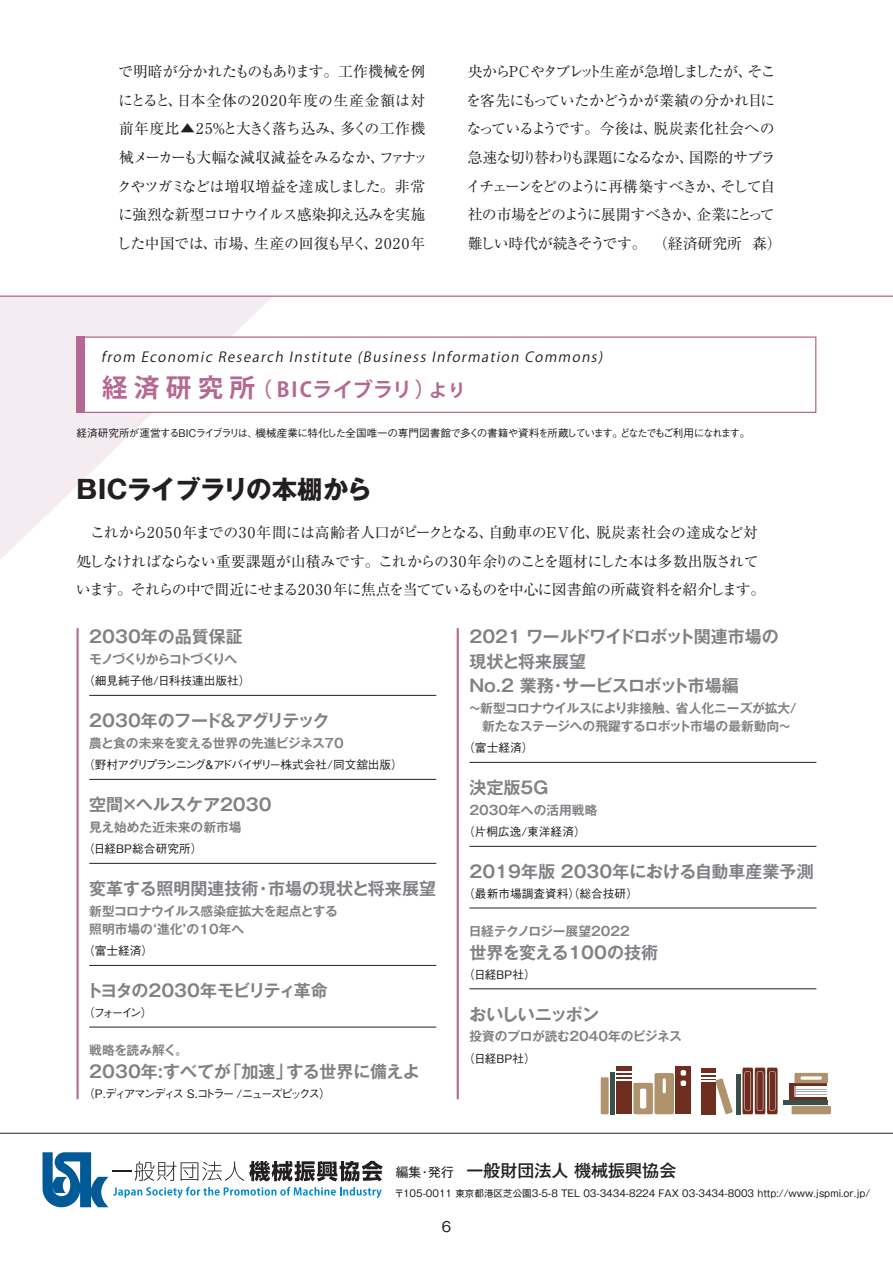
<style>
.page{position:relative;width:893px;height:1263px;background:#fff}
.page>*{position:absolute;margin:0;border:0;box-sizing:border-box;transform-origin:0 0}
.t1{font:700 25.5px "Gothic MB101 Pr 6 N";letter-spacing:-.03em;color:#231f20}
.t2{font:700 20.4px "Koz Go Pr 6 N";letter-spacing:.02em;color:#b56891}
.t3{font:700 16.95px "Gothic MB101 Pr 6 N De";color:#808285}
.t4{font:700 16.95px/24.5px "Gothic MB101 Pr 6 N De";letter-spacing:-.025em;color:#808285}
.t5{font:700 16.95px "Gothic MB101 Pr 6 N De";letter-spacing:-.045em;color:#808285}
.t6{font:500 16.95px "Gothic MB101 Pr 6 N";color:#231f20}
.t7{font:700 16.95px "Gothic MB101 Pr 6 N De";letter-spacing:-.05em;color:#808285}
.t8{font:14.85px/28.7px "Ryumin Pr 6 N";letter-spacing:-.04em;color:#231f20}
.t9{font:14.85px/28.7px "Ryumin Pr 6 N";letter-spacing:-.07em;color:#231f20}
.t10{font:500 14.85px "Gothic BBB Pr 6 N";color:#231f20}
.t11{font:italic 13.8px "Koz Go Pr 6 N";color:#231f20}
.t12{font:700 12.75px/18.1px "Gothic MB101 Pr 6 N De";letter-spacing:-.005em;color:#808285}
.t13{font:700 12.75px "Gothic MB101 Pr 6 N De";letter-spacing:-.03em;color:#808285}
.t14{font:700 12.75px "Gothic MB101 Pr 6 N De";letter-spacing:-.09em;color:#808285}
.t15{font:700 12.75px "Gothic MB101 Pr 6 N De";letter-spacing:-.025em;color:#808285}
.t16{font:500 11.7px "Gothic BBB Pr 6 N";letter-spacing:-.01em;color:#231f20}
.t17{font:500 11.7px "Gothic BBB Pr 6 N";letter-spacing:-.11em;color:#231f20}
.t18{font:500 11.7px "Gothic BBB Pr 6 N";letter-spacing:-.175em;color:#231f20}
.t19{font:500 10.65px "Gothic BBB Pr 6 N";letter-spacing:-.065em;color:#231f20}
.t20{font:9.6px "Gothic MB101 Pr 6 N";color:#231f20}
.s1{font-size:25.5px}
.s2{font-size:17.85px}
.s3{font-weight:400;font-size:12.75px}
</style>
<div class="page">
<svg style="left:0;top:297px;width:272px;height:263px"></svg>
<hr style="left:0;top:296px;width:893px;height:1px;background:#b56891">
<svg style="left:43px;top:1152px;width:340px;height:55px"></svg>
<hr style="left:89px;top:695px;width:347px;height:1px;background:#231f20">
<hr style="left:89px;top:779px;width:347px;height:1px;background:#231f20">
<hr style="left:89px;top:863px;width:347px;height:1px;background:#231f20">
<hr style="left:89px;top:965px;width:347px;height:1px;background:#231f20">
<hr style="left:89px;top:1027px;width:347px;height:1px;background:#231f20">
<hr style="left:469px;top:762px;width:347px;height:1px;background:#231f20">
<hr style="left:469px;top:846px;width:347px;height:1px;background:#231f20">
<hr style="left:469px;top:908px;width:347px;height:1px;background:#231f20">
<hr style="left:469px;top:988px;width:347px;height:1px;background:#231f20">
<svg style="left:742px;top:1068px;width:36px;height:46px;background:#8a554b"></svg>
<div style="left:701px;top:1068px;width:14px;height:46px;background:#6f2d20"></div>
<hr style="left:736px;top:1074px;width:4px;height:40px;background:#394f4c">
<svg style="left:701px;top:1073px;width:32px;height:41px"></svg>
<div style="left:616px;top:1066px;width:16px;height:48px;background:#6f2d20"></div>
<svg style="left:616px;top:1071px;width:16px;height:10px"></svg>
<div style="left:633px;top:1083px;width:20px;height:31px;background:#af936c;border-radius:2px"></div>
<div style="left:640px;top:1088px;width:6px;height:20px;background:#fff;border-radius:2px"></div>
<div style="left:654px;top:1073px;width:20px;height:41px;background:#af936c;border-radius:2px"></div>
<hr style="left:663px;top:1078px;width:3px;height:15px;background:#fff">
<div style="left:676px;top:1066px;width:15px;height:48px;background:#6f2d20"></div>
<svg style="left:681px;top:1070px;width:5px;height:16px"></svg>
<div style="left:610px;top:1072px;width:5px;height:42px;background:#394f4c"></div>
<svg style="left:601px;top:1077px;width:8px;height:37px"></svg>
<div style="left:789px;top:1084px;width:5px;height:16px;background:#6f2d20"></div>
<hr style="left:789px;top:1097px;width:38px;height:3px;background:#6f2d20">
<svg style="left:792px;top:1106px;width:39px;height:8px"></svg>
<div style="left:783px;top:1100px;width:45px;height:5px;background:#394f4c"></div>
<svg style="left:793px;top:1073px;width:35px;height:24px"></svg>
<hr style="left:457px;top:628px;width:2px;height:471px;background:#b56891">
<hr style="left:77px;top:628px;width:2px;height:471px;background:#b56891">
<hr style="left:0;top:1133px;width:893px;height:1px;background:#231f20">
<svg style="left:75px;top:336px;width:742px;height:78px"></svg>
<div style="left:77px;top:336px;width:8px;height:77px;background:#b56891"></div>
<p class="t8" style="left:117px;top:56px;width:313px">で明暗が分かれたものもあります。工作機械を例にとると、日本全体の2020年度の生産金額は対前年度比▲25％と大きく落ち込み、多くの工作機械メーカーも大幅な減収減益をみるなか、ファナックやツガミなどは増収増益を達成しました。非常に強烈な新型コロナウイルス感染抑え込みを実施した中国では、市場、生産の回復も早く、2020年</p>
<p class="t9" style="left:466px;top:56px;width:317px">央からPCやタブレット生産が急増しましたが、そこを客先にもっていたかどうかが業績の分かれ目になっているようです。今後は、脱炭素化社会への急速な切り替わりも課題になるなか、国際的サプライチェーンをどのように再構築すべきか、そして自社の市場をどのように展開すべきか、企業にとって難しい時代が続きそうです。（経済研究所 森）</p>
<p class="t11" style="left:101px;top:349px;width:507px">from Economic Research Institute (Business Information Commons)</p>
<h2 class="t2" style="left:102px;top:378px;width:365px"><span class="s1">経済研究所</span>（ BICライブラリ）<span class="s2">より</span></h2>
<p class="t19" style="left:77px;top:425px;width:675px">経済研究所が運営するBICライブラリは、機械産業に特化した全国唯一の専門図書館で多くの書籍や資料を所蔵しています。どなたでもご利用になれます。</p>
<h1 class="t1" style="left:77px;top:468px;width:297px">BICライブラリの本棚から</h1>
<p class="t8" style="left:76px;top:517px;width:691px">　これから2050年までの30年間には高齢者人口がピークとなる、自動車のEV化、脱炭素社会の達成など対処しなければならない重要課題が山積みです。これからの30年余りのことを題材にした本は多数出版されています。それらの中で間近にせまる2030年に焦点を当てているものを中心に図書館の所蔵資料を紹介します。</p>
<p class="t3" style="left:89px;top:623px;width:155px">2030年の品質保証</p>
<p class="t14" style="left:89px;top:648px;width:149px">モノづくりからコトづくりへ</p>
<p class="t16" style="left:83px;top:671px;width:169px">（細見純子他/日科技連出版社）</p>
<p class="t5" style="left:89px;top:707px;width:242px">2030年のフード&amp;アグリテック</p>
<p class="t13" style="left:89px;top:732px;width:256px">農と食の未来を変える世界の先進ビジネス70</p>
<p class="t17" style="left:83px;top:755px;width:321px">（野村アグリプランニング&amp;アドバイザリー株式会社/同文舘出版）</p>
<p class="t3" style="left:89px;top:791px;width:184px">空間×ヘルスケア2030</p>
<p class="t12" style="left:89px;top:817px;width:154px">見え始めた近未来の新市場</p>
<p class="t16" style="left:83px;top:839px;width:121px">（日経BP総合研究所）</p>
<p class="t3" style="left:89px;top:874px;width:348px">変革する照明関連技術・市場の現状と将来展望</p>
<p class="t12" style="left:89px;top:901px;width:250px">新型コロナウイルス感染症拡大を起点とする照明市場の‘進化’の10年へ</p>
<p class="t16" style="left:83px;top:941px;width:72px">（富士経済）</p>
<p class="t7" style="left:86px;top:977px;width:243px">トヨタの2030年モビリティ革命</p>
<p class="t16" style="left:83px;top:1003px;width:71px">（フォーイン）</p>
<p class="t15" style="left:89px;top:1040px;width:100px">戦略を読み解く。</p>
<p class="t3" style="left:89px;top:1057px;width:332px">2030年:すべてが「加速」する世界に備えよ</p>
<p class="t18" style="left:83px;top:1084px;width:249px">（P.ディアマンディス S.コトラー /ニューズピックス）</p>
<p class="t4" style="left:469px;top:624px;width:311px">2021 ワールドワイドロボット関連市場の現状と将来展望<br>No.2 業務･サービスロボット市場編</p>
<p class="t12" style="left:468px;top:698px;width:330px">～新型コロナウイルスにより非接触、省人化ニーズが拡大/　新たなステージへの飛躍するロボット市場の最新動向～</p>
<p class="t16" style="left:463px;top:738px;width:72px">（富士経済）</p>
<p class="t3" style="left:469px;top:773px;width:80px">決定版5G</p>
<p class="t12" style="left:469px;top:800px;width:130px">2030年への活用戦略</p>
<p class="t16" style="left:463px;top:822px;width:124px">（片桐広逸/東洋経済）</p>
<p class="t3" style="left:469px;top:857px;width:346px">2019年版 2030年における自動車産業予測</p>
<p class="t16" style="left:463px;top:884px;width:176px">（最新市場調査資料）（総合技研）</p>
<p class="t12" style="left:469px;top:921px;width:162px">日経テクノロジー展望2022</p>
<p class="t3" style="left:469px;top:938px;width:190px">世界を変える100の技術</p>
<p class="t16" style="left:463px;top:965px;width:74px">（日経ＢＰ社）</p>
<p class="t5" style="left:469px;top:1000px;width:131px">おいしいニッポン</p>
<p class="t12" style="left:469px;top:1027px;width:214px">投資のプロが読む2040年のビジネス</p>
<p class="t16" style="left:463px;top:1049px;width:74px">（日経BP社）</p>
<p class="t6" style="left:396px;top:1156px;width:282px"><span class="s3">編集・発行　</span>一般財団法人 機械振興協会</p>
<p class="t20" style="left:395px;top:1185px;width:477px">〒105-0011 東京都港区芝公園3-5-8 TEL 03-3434-8224 FAX 03-3434-8003 http://www.jspmi.or.jp/</p>
<p class="t10" style="left:442px;top:1214px;width:11px">6</p>
</div>
